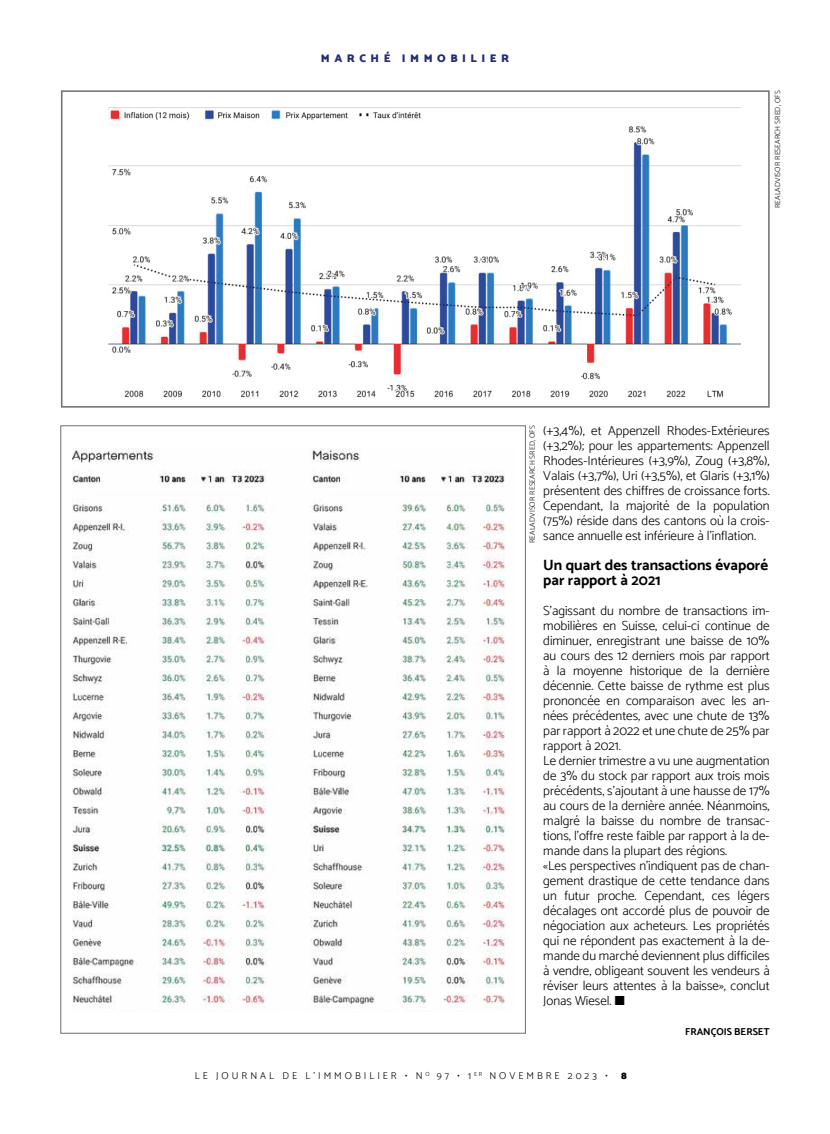
<style>
.page{position:relative;width:830px;height:1134px;background:#fff}
.page>*{position:absolute;margin:0;border:0;box-sizing:border-box;transform-origin:0 0}
.t1{font:700 15px/15px "Catamaran";color:#000}
.t2{font:300 13.12px/15px "Catamaran";color:#000;text-align:justify}
.t3{font:900 11.25px "Catamaran";letter-spacing:.4em;color:#232c77}
.t4{font:300 10px "Catamaran";letter-spacing:.3em;color:#000}
.t5{font:700 10px "Catamaran";color:#000}
.t6{font:900 10px "Catamaran";color:#000}
.t7{font:300 7.5px "Catamaran";letter-spacing:.01em;color:#000}
</style>
<div class="page">
<img style="left:72px;top:448px;width:433px;height:561px">
<img style="left:108px;top:107px;width:632px;height:291px">
<div style="left:61px;top:90px;width:708px;height:318px;border:2px solid #727271"></div>
<p class="t3" style="left:321px;top:51px;width:190px">MARCHÉ IMMOBILIER</p>
<p class="t7" style="left:772px;top:208px;width:119px;rotate:-90deg">REALADVISOR RESEARCH SRED, OFS</p>
<p class="t2" style="left:543px;top:423px;width:228px">(+3,4%), et Appenzell Rhodes-Extérieures (+3,2%); pour les appartements: Appenzell Rhodes-Intérieures (+3,9%), Zoug (+3,8%), Valais (+3,7%), Uri (+3,5%), et Glaris (+3,1%) présentent des chiffres de croissance forts.<br>Cependant, la majorité de la population (75%) réside dans des cantons où la crois&shy;sance annuelle est inférieure à l’inflation.</p>
<p class="t1" style="left:543px;top:557px;width:226px">Un quart des transactions évaporé par rapport à 2021</p>
<p class="t2" style="left:543px;top:603px;width:228px;text-align:left">S’agissant du nombre de transactions im&shy;mobilières en Suisse, celui-ci continue de diminuer, enregistrant une baisse de 10% au cours des 12 derniers mois par rapport à la moyenne historique de la dernière décennie. Cette baisse de rythme est plus prononcée en comparaison avec les an&shy;nées précédentes, avec une chute de 13% par rapport à 2022 et une chute de 25% par rapport à 2021.<br>Le dernier trimestre a vu une augmentation de 3% du stock par rapport aux trois mois précédents, s’ajoutant à une hausse de 17% au cours de la dernière année. Néanmoins, malgré la baisse du nombre de transac&shy;tions, l’offre reste faible par rapport à la de&shy;mande dans la plupart des régions.<br>«Les perspectives n’indiquent pas de chan&shy;gement drastique de cette tendance dans un futur proche. Cependant, ces légers décalages ont accordé plus de pouvoir de négociation aux acheteurs. Les propriétés qui ne répondent pas exactement à la de&shy;mande du marché deviennent plus difficiles à vendre, obligeant souvent les vendeurs à réviser leurs attentes à la baisse», conclut Jonas Wiesel. ■</p>
<p class="t5" style="left:685px;top:1026px;width:86px">FRANÇOIS BERSET</p>
<p class="t7" style="left:527px;top:543px;width:119px;rotate:-90deg">REALADVISOR RESEARCH SRED, OFS</p>
<p class="t4" style="left:195px;top:1070px;width:414px">LE JOURNAL DE L’IMMOBILIER • N <sup>O</sup> 97 • 1 <sup>ER</sup> NOVEMBRE 2023 •</p>
<p class="t6" style="left:621px;top:1070px;width:7px">8</p>
</div>
